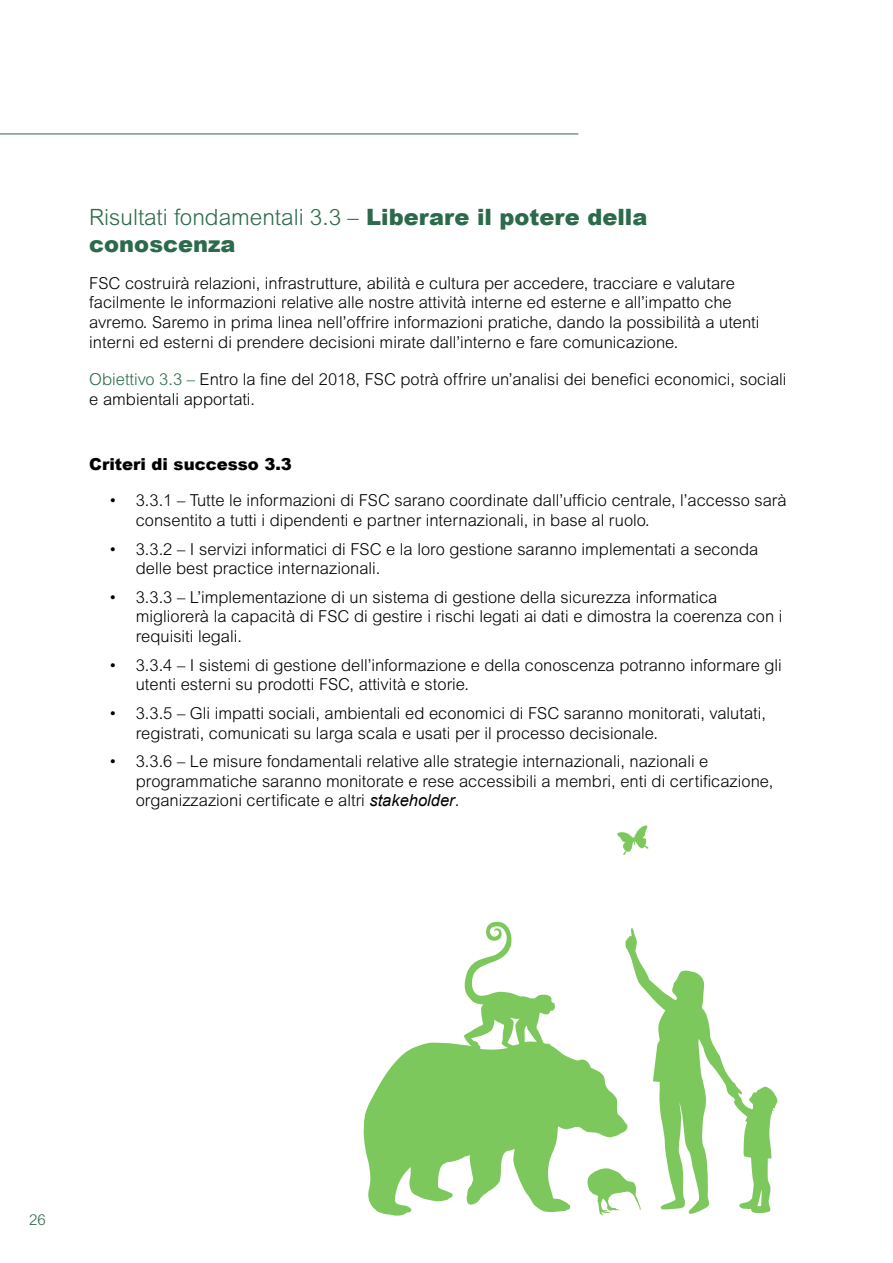
<style>
.page{position:relative;width:893px;height:1263px;background:#fff}
.page>*{position:absolute;margin:0;border:0;box-sizing:border-box;transform-origin:0 0}
.t1{font:300 22.5px "Arial MT Std";color:#2b6a4a}
.t2{font:900 22.5px "Arial";color:#2b6a4a}
.t3{font:300 16.5px/19.8px "Arial MT Std";color:#000}
.t4{font:900 16.5px "Arial";color:#000}
.t5{font:300 15px "Arial MT Std";color:#2b6a4a}
.s1{font-family:"Arial";font-weight:900}
.s2{color:#2b6a4a}
.s3{font-family:"Arial";font-weight:400;font-style:italic}
</style>
<div class="page">
<hr style="left:0;top:134px;width:578px;height:1px;background:#2b6a4a">
<svg style="left:363px;top:1042px;width:240px;height:174px;fill:#7dc85c"></svg>
<svg style="left:461px;top:921px;width:94px;height:131px"></svg>
<svg style="left:617px;top:825px;width:32px;height:30px"></svg>
<svg style="left:587px;top:928px;width:191px;height:287px"></svg>
<h1 class="t1" style="left:89px;top:204px;width:560px">Risultati fondamentali 3.3 – <span class="s1">Liberare il potere della</span></h1>
<h1 class="t2" style="left:89px;top:227px;width:148px">conoscenza</h1>
<p class="t3" style="left:89px;top:273px;width:672px">FSC costruirà relazioni, infrastrutture, abilità e cultura per accedere, tracciare e valutare facilmente le informazioni relative alle nostre attività interne ed esterne e all’impatto che avremo. Saremo in prima linea nell’offrire informazioni pratiche, dando la possibilità a utenti interni ed esterni di prendere decisioni mirate dall’interno e fare comunicazione.</p>
<p class="t3" style="left:89px;top:369px;width:699px"><span class="s2">Obiettivo 3.3 –</span> Entro la fine del 2018, FSC potrà offrire un’analisi dei benefici economici, sociali e ambientali apportati.</p>
<p class="t4" style="left:89px;top:452px;width:204px">Criteri di successo 3.3</p>
<p class="t3" style="left:136px;top:491px;width:652px;text-indent:-27px">• 3.3.1 – Tutte le informazioni di FSC sarano coordinate dall’ufficio centrale, l’accesso sarà consentito a tutti i dipendenti e partner internazionali, in base al ruolo.</p>
<p class="t3" style="left:136px;top:539px;width:624px;text-indent:-27px">• 3.3.2 – I servizi informatici di FSC e la loro gestione saranno implementati a seconda delle best practice internazionali.</p>
<p class="t3" style="left:136px;top:587px;width:648px;text-indent:-27px">• 3.3.3 – L’implementazione di un sistema di gestione della sicurezza informatica migliorerà la capacità di FSC di gestire i rischi legati ai dati e dimostra la coerenza con i requisiti legali.</p>
<p class="t3" style="left:136px;top:655px;width:648px;text-indent:-27px">• 3.3.4 – I sistemi di gestione dell’informazione e della conoscenza potranno informare gli utenti esterni su prodotti FSC, attività e storie.</p>
<p class="t3" style="left:136px;top:703px;width:632px;text-indent:-27px">• 3.3.5 – Gli impatti sociali, ambientali ed economici di FSC saranno monitorati, valutati, registrati, comunicati su larga scala e usati per il processo decisionale.</p>
<p class="t3" style="left:136px;top:751px;width:639px;text-indent:-27px">• 3.3.6 – Le misure fondamentali relative alle strategie internazionali, nazionali e programmatiche saranno monitorate e rese accessibili a membri, enti di certificazione, organizzazioni certificate e altri <span class="s3">stakeholder</span>.</p>
<p class="t5" style="left:29px;top:1211px;width:18px">26</p>
</div>
